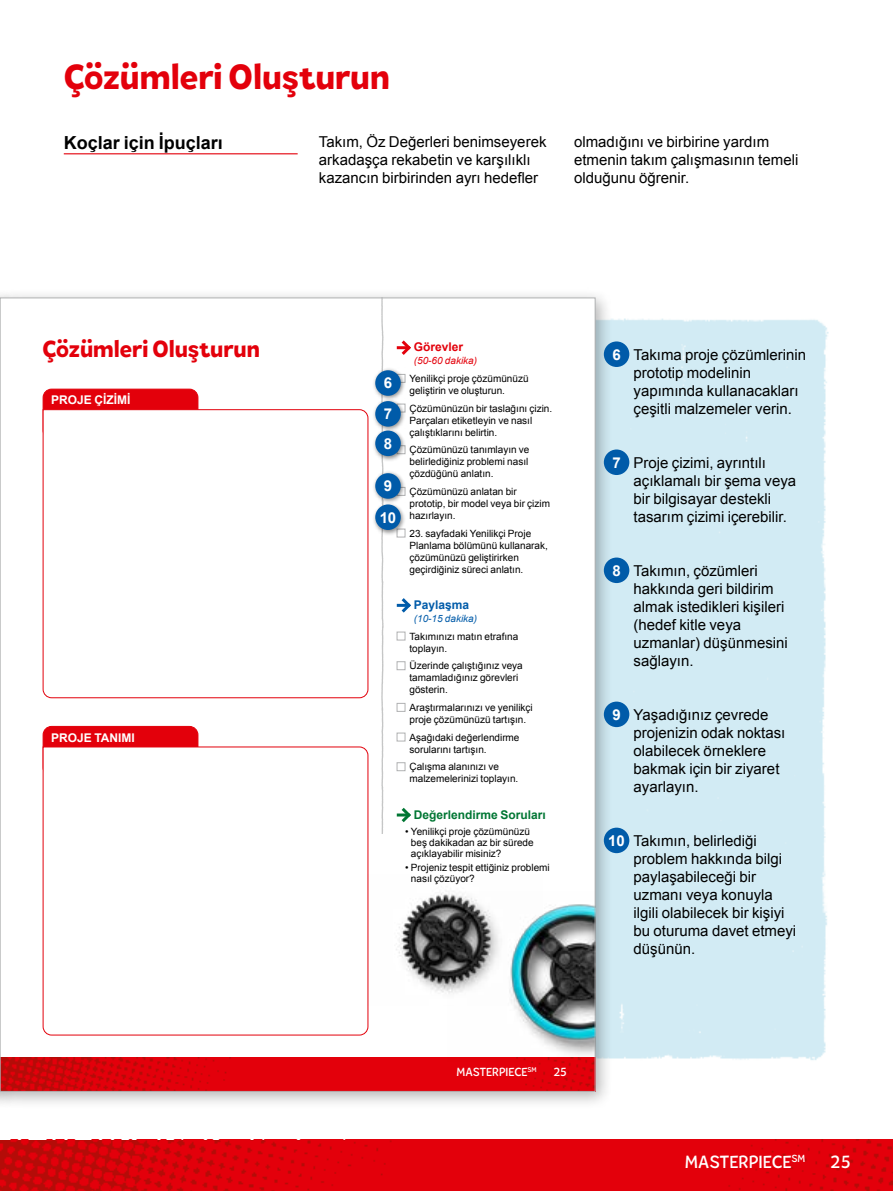
<style>
.page{position:relative;width:893px;height:1191px;background:#fff}
.page>*{position:absolute;margin:0;border:0;box-sizing:border-box;transform-origin:0 0}
.t1{font:800 36px "Tobi Pro";color:#e3000b}
.t2{font:800 24px "Tobi Pro";color:#e3000b}
.t3{font:700 18px "Arial";color:#000}
.t4{font:500 18px "Tobi Pro";color:#fff}
.t5{font:15px/18px "Arial";color:#000}
.t6{font:700 15px/30.9px "Arial";color:#fff}
.t7{font:700 12px "Arial";color:#fff}
.t8{font:700 12px "Arial";color:#007633}
.t9{font:500 12px "Tobi Pro";color:#fff}
.t10{font:700 12px "Arial";color:#e3000b}
.t11{font:700 12px "Arial";color:#005ba9}
.t12{font:10.05px/12px "Arial";color:#000}
.t13{font:italic 10.05px "Arial";color:#e3000b}
.t14{font:italic 10.05px "Arial";color:#005ba9}
</style>
<div class="page">
<div style="left:614px;top:318px;width:215px;height:742px;background:#d2ebf4"></div>
<img style="left:0;top:1139px;width:507px;height:52px">
<div style="left:507px;top:1139px;width:386px;height:52px;background:#e3000b"></div>
<div style="left:0;top:288px;width:614px;height:822px;background:#000;opacity:.3"></div>
<div style="left:0;top:298px;width:595px;height:793px;background:#fff"></div>
<img style="left:2px;top:1057px;width:336px;height:32px">
<div style="left:338px;top:1057px;width:255px;height:32px;background:#e3000b"></div>
<img style="left:396px;top:893px;width:52px;height:100px">
<img style="left:448px;top:894px;width:145px;height:167px">
<div style="left:43px;top:726px;width:155px;height:50px;background:#e3000b;border-radius:9px"></div>
<div style="left:43px;top:726px;width:155px;height:50px;border:1px solid #e3000b;border-radius:9px"></div>
<div style="left:43px;top:389px;width:155px;height:50px;background:#e3000b;border-radius:9px"></div>
<div style="left:43px;top:388px;width:155px;height:51px;border:1px solid #e3000b;border-radius:9px"></div>
<svg style="left:42px;top:409px;width:327px;height:290px"></svg>
<svg style="left:42px;top:746px;width:327px;height:290px"></svg>
<svg style="left:381px;top:300px;width:3px;height:533px"></svg>
<svg style="left:397px;top:340px;width:14px;height:15px"></svg>
<div style="left:397px;top:529px;width:8px;height:8px;border:1px solid #b1b2b3"></div>
<svg style="left:397px;top:598px;width:14px;height:15px"></svg>
<div style="left:397px;top:632px;width:8px;height:8px;border:1px solid #b1b2b3"></div>
<div style="left:397px;top:661px;width:8px;height:9px;border:1px solid #b1b2b3"></div>
<div style="left:397px;top:703px;width:8px;height:8px;border:1px solid #b1b2b3"></div>
<div style="left:397px;top:733px;width:8px;height:8px;border:1px solid #b1b2b3"></div>
<div style="left:397px;top:762px;width:8px;height:9px;border:1px solid #b1b2b3"></div>
<svg style="left:397px;top:807px;width:14px;height:16px"></svg>
<div style="left:373px;top:368px;width:33px;height:33px;background:#000;opacity:.45"></div>
<div style="left:375px;top:370px;width:26px;height:26px;background:#005ba9;border-radius:50%"></div>
<div style="left:373px;top:399px;width:33px;height:33px;background:#000;opacity:.45"></div>
<div style="left:375px;top:401px;width:26px;height:25px;background:#005ba9;border-radius:50%"></div>
<div style="left:373px;top:428px;width:33px;height:33px;background:#000;opacity:.45"></div>
<div style="left:375px;top:430px;width:26px;height:26px;background:#005ba9;border-radius:50%"></div>
<div style="left:373px;top:471px;width:33px;height:33px;background:#000;opacity:.45"></div>
<div style="left:375px;top:473px;width:26px;height:26px;background:#005ba9;border-radius:50%"></div>
<div style="left:373px;top:502px;width:33px;height:33px;background:#000;opacity:.45"></div>
<div style="left:375px;top:504px;width:26px;height:26px;background:#005ba9;border-radius:50%"></div>
<hr style="left:64px;top:153px;width:234px;height:1px;background:#e3000b">
<div style="left:604px;top:341px;width:25px;height:26px;background:#005ba9;border-radius:50%"></div>
<div style="left:604px;top:449px;width:25px;height:26px;background:#005ba9;border-radius:50%"></div>
<div style="left:604px;top:557px;width:25px;height:26px;background:#005ba9;border-radius:50%"></div>
<div style="left:604px;top:701px;width:25px;height:26px;background:#005ba9;border-radius:50%"></div>
<div style="left:604px;top:827px;width:25px;height:26px;background:#005ba9;border-radius:50%"></div>
<h1 class="t1" style="left:64px;top:53px;width:328px">Çözümleri Oluşturun</h1>
<h3 class="t3" style="left:64px;top:131px;width:161px">Koçlar için İpuçları</h3>
<h3 class="t5" style="left:319px;top:133px;width:229px">Takım, Öz Değerleri benimseyerek arkadaşça rekabetin ve karşılıklı kazancın birbirinden ayrı hedefler</h3>
<h3 class="t5" style="left:574px;top:133px;width:226px">olmadığını ve birbirine yardım etmenin takım çalışmasının temeli olduğunu öğrenir.</h3>
<h2 class="t2" style="left:43px;top:333px;width:219px">Çözümleri Oluşturun</h2>
<p class="t7" style="left:51px;top:392px;width:81px">PROJE ÇİZİMİ</p>
<p class="t7" style="left:51px;top:729px;width:85px">PROJE TANIMI</p>
<h3 class="t6" style="left:384px;top:368px;width:10px">6<br>7</h3>
<h3 class="t6" style="left:384px;top:428px;width:10px">8</h3>
<h3 class="t6" style="left:380px;top:471px;width:18px">9<br>10</h3>
<p class="t10" style="left:414px;top:339px;width:51px">Görevler</p>
<p class="t13" style="left:414px;top:354px;width:65px">(50-60 dakika)</p>
<p class="t12" style="left:410px;top:373px;width:121px">Yenilikçi proje çözümünüzü geliştirin ve oluşturun.</p>
<p class="t12" style="left:410px;top:402px;width:144px">Çözümünüzün bir taslağını çizin.<br>Parçaları etiketleyin ve nasıl çalıştıklarını belirtin.</p>
<p class="t12" style="left:410px;top:444px;width:122px;text-align:justify">Çözümünüzü tanımlayın ve belirlediğiniz problemi nasıl çözdüğünü anlatın.</p>
<p class="t12" style="left:410px;top:485px;width:142px">Çözümünüzü anlatan bir prototip, bir model veya bir çizim hazırlayın.</p>
<p class="t12" style="left:410px;top:527px;width:140px">23. sayfadaki Yenilikçi Proje<br>Planlama bölümünü kullanarak, çözümünüzü geliştirirken geçirdiğiniz süreci anlatın.</p>
<p class="t11" style="left:414px;top:597px;width:57px">Paylaşma</p>
<p class="t14" style="left:414px;top:612px;width:65px">(10-15 dakika)</p>
<p class="t12" style="left:410px;top:630px;width:110px">Takımınızı matın etrafına toplayın.</p>
<p class="t12" style="left:410px;top:660px;width:115px">Üzerinde çalıştığınız veya tamamladığınız görevleri gösterin.</p>
<p class="t12" style="left:410px;top:701px;width:125px">Araştırmalarınızı ve yenilikçi proje çözümünüzü tartışın.</p>
<p class="t12" style="left:410px;top:731px;width:111px">Aşağıdaki değerlendirme sorularını tartışın.</p>
<p class="t12" style="left:410px;top:761px;width:110px">Çalışma alanınızı ve malzemelerinizi toplayın.</p>
<p class="t8" style="left:414px;top:806px;width:133px">Değerlendirme Soruları</p>
<p class="t12" style="left:411px;top:826px;width:124px;line-height:10.9px;text-indent:-6px">• Yenilikçi proje çözümünüzü beş dakikadan az bir sürede açıklayabilir misiniz?</p>
<p class="t12" style="left:411px;top:862px;width:140px;line-height:10.9px;text-indent:-6px">• Projeniz tespit ettiğiniz problemi nasıl çözüyor?</p>
<h3 class="t6" style="left:612px;top:339px;width:10px">6</h3>
<h3 class="t5" style="left:634px;top:345px;width:174px">Takıma proje çözümlerinin prototip modelinin yapımında kullanacakları çeşitli malzemeler verin.</h3>
<h3 class="t6" style="left:612px;top:447px;width:10px">7</h3>
<h3 class="t5" style="left:634px;top:453px;width:164px">Proje çizimi, ayrıntılı açıklamalı bir şema veya bir bilgisayar destekli tasarım çizimi içerebilir.</h3>
<h3 class="t6" style="left:612px;top:555px;width:10px">8</h3>
<h3 class="t6" style="left:612px;top:699px;width:10px">9</h3>
<h3 class="t6" style="left:608px;top:825px;width:18px">10</h3>
<h3 class="t5" style="left:634px;top:561px;width:156px">Takımın, çözümleri hakkında geri bildirim almak istedikleri kişileri (hedef kitle veya uzmanlar) düşünmesini sağlayın.</h3>
<h3 class="t5" style="left:634px;top:705px;width:153px">Yaşadığınız çevrede projenizin odak noktası olabilecek örneklere bakmak için bir ziyaret ayarlayın.</h3>
<h3 class="t5" style="left:634px;top:831px;width:164px">Takımın, belirlediği problem hakkında bilgi paylaşabileceği bir uzmanı veya konuyla ilgili olabilecek bir kişiyi bu oturuma davet etmeyi düşünün.</h3>
<p class="t9" style="left:456px;top:1064px;width:82px">MASTERPIECE<sup>SM</sup></p>
<p class="t9" style="left:553px;top:1064px;width:15px">25</p>
<h3 class="t4" style="left:685px;top:1150px;width:122px">MASTERPIECE<sup>SM</sup></h3>
<h3 class="t4" style="left:830px;top:1150px;width:22px">25</h3>
</div>
